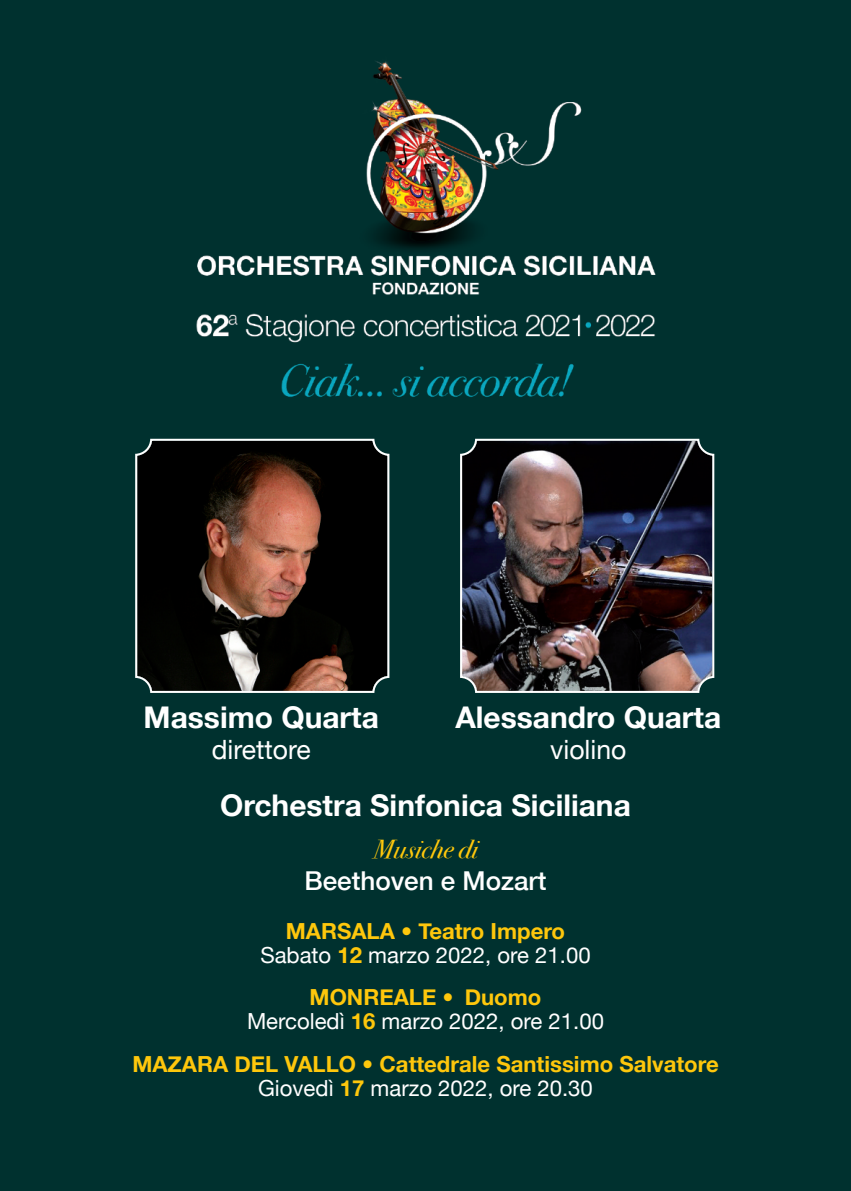
<style>
.page{position:relative;width:851px;height:1191px;background:#fff}
.page>*{position:absolute;margin:0;border:0;box-sizing:border-box;transform-origin:0 0}
.t1{font:700 29.8px "Helvetica Neue";color:#fff}
.t2{font:26.6px "Helvetica Neue";color:#fff}
.t3{font:500 26px "Helvetica Neue";color:#fff}
.t4{font:26px "Bodoni Svty Two OSITCTT Book It";color:#fec70c}
.t5{font:22.2px/24px "Helvetica Neue";color:#fff;text-align:center}
.t6{font:700 22.2px/24px "Helvetica Neue";color:#fec70c;text-align:center}
.s1{font-weight:700;color:#fec70c}
.s2{font-weight:400;color:#fff}
</style>
<div class="page">
<div style="left:0;top:0;width:850px;height:1191px;background:#00312f"></div>
<div style="left:0;top:568px;width:850px;height:564px;background:#00312f"></div>
<svg style="left:135px;top:439px;width:254px;height:254px;background:#33241e"></svg>
<img style="left:460px;top:439px;width:254px;height:254px">
<h1 class="t1" style="left:455px;top:699px;width:267px">Alessandro Quarta</h1>
<p class="t2" style="left:550px;top:733px;width:78px">violino</p>
<h1 class="t1" style="left:220px;top:787px;width:412px">Orchestra Sinfonica Siciliana</h1>
<p class="t4" style="left:373px;top:833px;width:106px">Musiche di</p>
<p class="t3" style="left:304px;top:864px;width:243px">Beethoven e Mozart</p>
<p class="t5" style="left:260px;top:919px;width:332px"><span class="s1">MARSALA • Teatro Impero<br></span>Sabato <span class="s1">12</span> marzo 2022, ore 21.00</p>
<p class="t5" style="left:247px;top:985px;width:358px"><span class="s1">MONREALE • Duomo<br></span>Mercoledì <span class="s1">16</span> marzo 2022, ore 21.00</p>
<p class="t6" style="left:132px;top:1051px;width:587px">MAZARA DEL VALLO • Cattedrale Santissimo Salvatore<br><span class="s2">Giovedì</span> 17 <span class="s2">marzo 2022, ore 20.30</span></p>
<h1 class="t1" style="left:144px;top:699px;width:237px">Massimo Quarta</h1>
<p class="t2" style="left:212px;top:733px;width:100px">direttore</p>
</div>
